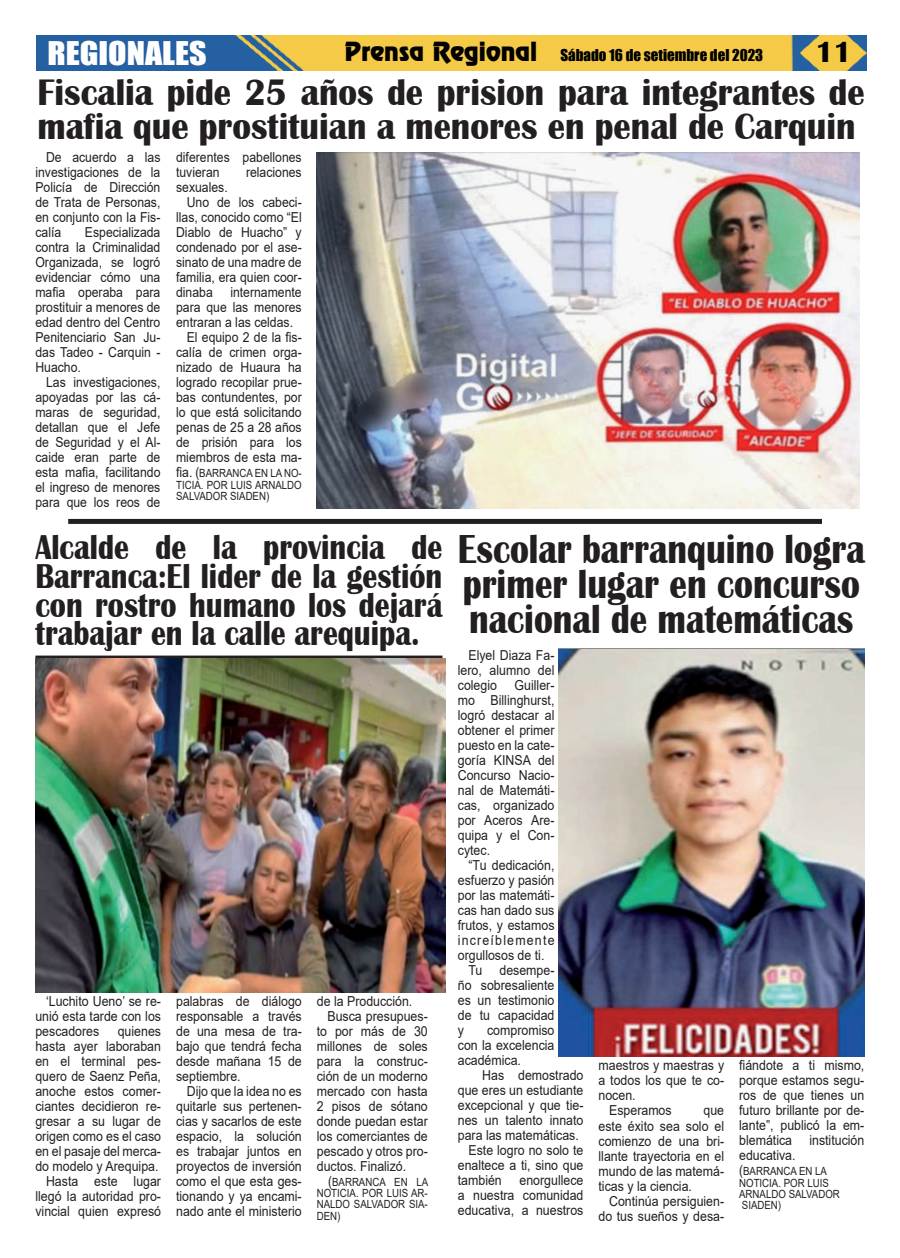
<style>
.page{position:relative;width:900px;height:1258px;background:#fff}
.page>*{position:absolute;margin:0;border:0;box-sizing:border-box;transform-origin:0 0}
.t1{font:700 41.62px/35px "Britannic";color:#231f20;text-align:justify;scale:.84 1}
.t2{font:700 38px/33.8px "Britannic";color:#231f20;scale:.91 1}
.t3{font:700 35.5px/28.8px "Britannic";color:#231f20;text-align:justify;scale:.84 1}
.t4{font:30px "Impact";color:#fff;scale:1.13 1}
.t5{font:700 30px "Britannic";color:#020000}
.t6{font:15px "Impact";color:#000}
.t7{font:13.75px/15px "Arial";color:#231f20;text-align:justify;scale:.9 1}
.t8{font:13.75px/15px "Arial";color:#231f20;text-align:justify;scale:.89 1}
.t9{font:13.75px "Arial";letter-spacing:.095em;color:#231f20;scale:.9 1}
.t10{font:11.25px/11.2px "Arial";color:#231f20;text-align:justify;scale:.86 1}
.s1{font-family:"Renfrew Normal";font-size:23.75px;color:#020000}
.s2{font-size:13.75px}
</style>
<div class="page">
<img style="left:37px;top:35px;width:830px;height:36px">
<img style="left:317px;top:152px;width:543px;height:356px">
<div style="left:68px;top:519px;width:754px;height:5px;background:#231f20"></div>
<img style="left:35px;top:658px;width:410px;height:334px">
<img style="left:558px;top:650px;width:306px;height:407px">
<h3 class="t4" style="left:47px;top:38px;width:143px">REGIONALES</h3>
<p class="t6" style="left:344px;top:47px;width:420px"><span class="s1">Prensa Regional</span> Sábado 16 de setiembre del 2023</p>
<h3 class="t5" style="left:815px;top:37px;width:38px">11</h3>
<h2 class="t2" style="left:37px;top:76px;width:911px">Fiscalia pide 25 años de prision para integrantes de mafia que prostituian a menores en penal de Carquin</h2>
<p class="t8" style="left:35px;top:150px;width:142px;text-indent:11px">De acuerdo a las investigaciones de la Policía de Dirección de Trata de Personas, en conjunto con la Fis&shy;calía</p>
<p class="t8" style="left:176px;top:150px;width:143px">diferentes pabellones tuvieran</p>
<p class="t8" style="left:246px;top:165px;width:64px">relaciones</p>
<p class="t8" style="left:176px;top:180px;width:60px">sexuales.</p>
<p class="t8" style="left:187px;top:195px;width:131px">Uno de los cabeci-</p>
<p class="t8" style="left:176px;top:210px;width:143px">llas, conocido como “El</p>
<p class="t8" style="left:176px;top:225px;width:143px">Diablo de Huacho” y</p>
<p class="t8" style="left:176px;top:240px;width:143px">condenado por el ase-</p>
<p class="t8" style="left:176px;top:255px;width:143px">sinato de una madre de</p>
<p class="t8" style="left:176px;top:270px;width:143px">familia, era quien coor-</p>
<p class="t8" style="left:176px;top:285px;width:43px">dinaba</p>
<p class="t8" style="left:230px;top:285px;width:82px">internamente</p>
<p class="t8" style="left:176px;top:300px;width:143px">para que las menores</p>
<p class="t8" style="left:176px;top:315px;width:133px">entraran a las celdas.</p>
<p class="t8" style="left:187px;top:330px;width:131px">El equipo 2 de la fis-</p>
<p class="t8" style="left:176px;top:345px;width:143px">calía de crimen orga-</p>
<p class="t8" style="left:176px;top:360px;width:143px">nizado de Huaura ha</p>
<p class="t8" style="left:176px;top:375px;width:143px">logrado recopilar prue-</p>
<p class="t8" style="left:176px;top:390px;width:143px">bas contundentes, por</p>
<p class="t8" style="left:176px;top:405px;width:143px">lo que está solicitando</p>
<p class="t8" style="left:176px;top:420px;width:143px">penas de 25 a 28 años</p>
<p class="t8" style="left:176px;top:435px;width:143px">de prisión para los</p>
<p class="t8" style="left:176px;top:450px;width:143px">miembros de esta ma-</p>
<p class="t10" style="left:176px;top:468px;width:148px"><span class="s2">fia. (</span>BARRANCA EN LA NO-TICIA. POR LUIS ARNALDO SALVADOR SIADEN)</p>
<h3 class="t3" style="left:35px;top:533px;width:486px">Alcalde de la provincia de Barranca:El lider de la gestión con rostro humano los dejará trabajar en la calle arequipa.</h3>
<p class="t8" style="left:35px;top:225px;width:142px;text-indent:50px">Especializada contra la Criminalidad Organizada, se logró evidenciar cómo una mafia operaba para prostituir a menores de edad dentro del Centro Penitenciario San Ju&shy;das Tadeo - Carquin - Huacho.</p>
<p class="t8" style="left:35px;top:375px;width:142px;text-indent:11px">Las investigaciones, apoyadas por las cá&shy;maras de seguridad, detallan que el Jefe de Seguridad y el Al&shy;caide eran parte de esta mafia, facilitando el ingreso de menores para que los reos de</p>
<h1 class="t1" style="left:458px;top:532px;width:486px">Escolar barranquino logra primer lugar en concurso nacional de matemáticas</h1>
<p class="t7" style="left:458px;top:647px;width:109px;text-indent:11px">Elyel Diaza Fa&shy;lero, alumno del colegio</p>
<p class="t7" style="left:458px;top:677px;width:109px;text-indent:57px">Guiller&shy;mo Billinghurst, logró destacar al obtener el primer puesto en la cate&shy;goría KINSA del Concurso Nacio&shy;nal de Matemáti&shy;cas, organizado por Aceros Are&shy;quipa y el Con&shy;cytec.</p>
<p class="t7" style="left:468px;top:857px;width:97px">“Tu dedicación,</p>
<p class="t7" style="left:458px;top:872px;width:109px">esfuerzo y pasión</p>
<p class="t7" style="left:458px;top:887px;width:109px">por las matemáti-</p>
<p class="t7" style="left:458px;top:902px;width:109px">cas han dado sus</p>
<p class="t7" style="left:458px;top:917px;width:109px">frutos, y estamos</p>
<p class="t9" style="left:458px;top:931px;width:109px">increíblemente</p>
<p class="t7" style="left:458px;top:947px;width:98px">orgullosos de ti.</p>
<p class="t7" style="left:468px;top:962px;width:97px">Tu desempe-</p>
<p class="t7" style="left:458px;top:977px;width:109px">ño sobresaliente</p>
<p class="t7" style="left:458px;top:992px;width:109px">es un testimonio</p>
<p class="t7" style="left:458px;top:1007px;width:109px">de tu capacidad</p>
<p class="t7" style="left:458px;top:1022px;width:8px">y</p>
<p class="t7" style="left:35px;top:993px;width:141px;text-indent:11px">‘Luchito Ueno’ se re&shy;unió esta tarde con los pescadores</p>
<p class="t7" style="left:317px;top:993px;width:108px">de la Producción.</p>
<p class="t7" style="left:327px;top:1008px;width:113px">Busca presupues-</p>
<p class="t7" style="left:317px;top:1023px;width:125px">to por más de 30</p>
<p class="t7" style="left:317px;top:1038px;width:125px">millones de soles</p>
<p class="t7" style="left:317px;top:1053px;width:125px">para la construc-</p>
<p class="t7" style="left:317px;top:1068px;width:125px">ción de un moderno</p>
<p class="t7" style="left:317px;top:1083px;width:125px">mercado con hasta</p>
<p class="t7" style="left:317px;top:1098px;width:125px">2 pisos de sótano</p>
<p class="t7" style="left:317px;top:1113px;width:125px">donde puedan estar</p>
<p class="t7" style="left:317px;top:1128px;width:125px">los comerciantes de</p>
<p class="t7" style="left:317px;top:1143px;width:125px">pescado y otros pro-</p>
<p class="t7" style="left:317px;top:1158px;width:101px">ductos. Finalizó.</p>
<p class="t10" style="left:317px;top:1176px;width:131px;text-indent:11px"><span class="s2">(</span>BARRANCA EN LA NOTICIA. POR LUIS AR-NALDO SALVADOR SIA-DEN)</p>
<p class="t7" style="left:176px;top:993px;width:141px">palabras de diálogo responsable a través de una mesa de tra&shy;bajo que tendrá fecha desde mañana 15 de septiembre.</p>
<p class="t7" style="left:176px;top:1083px;width:141px;text-indent:11px">Dijo que la idea no es quitarle sus pertenen&shy;cias y sacarlos de este espacio, la solución es trabajar juntos en proyectos de inversión como el que esta ges&shy;tionando y ya encami&shy;nado ante el ministerio</p>
<p class="t7" style="left:458px;top:1022px;width:109px;text-indent:29px">compromiso con la excelencia académica.</p>
<p class="t7" style="left:482px;top:1067px;width:114px">Has demostrado</p>
<p class="t7" style="left:458px;top:1082px;width:141px">que eres un estudiante</p>
<p class="t7" style="left:458px;top:1097px;width:141px">excepcional y que tie-</p>
<p class="t7" style="left:458px;top:1112px;width:141px">nes un talento innato</p>
<p class="t7" style="left:458px;top:1127px;width:136px">para las matemáticas.</p>
<p class="t7" style="left:468px;top:1142px;width:129px">Este logro no solo te</p>
<p class="t7" style="left:458px;top:1157px;width:141px">enaltece a ti, sino que</p>
<p class="t7" style="left:458px;top:1172px;width:50px">también</p>
<p class="t7" style="left:35px;top:1023px;width:141px;text-align:right">quienes<br>hasta ayer laboraban en el terminal pes&shy;quero de Saenz Peña, anoche estos comer&shy;ciantes decidieron re&shy;gresar a su lugar de origen como es el caso en el pasaje del merca&shy;do modelo y Arequipa.<br>Hasta este lugar llegó la autoridad pro&shy;vincial quien expresó</p>
<p class="t7" style="left:739px;top:1058px;width:141px">fiándote a ti mismo, porque estamos segu&shy;ros de que tienes un futuro brillante por de&shy;lante”, publicó la em&shy;blemática</p>
<p class="t7" style="left:599px;top:1058px;width:141px">maestros y maestras y</p>
<p class="t7" style="left:599px;top:1073px;width:141px">a todos los que te co-</p>
<p class="t7" style="left:599px;top:1088px;width:43px">nocen.</p>
<p class="t7" style="left:609px;top:1103px;width:71px">Esperamos</p>
<p class="t7" style="left:599px;top:1103px;width:141px;text-indent:105px">que este éxito sea solo el comienzo de una bri&shy;llante trayectoria en el mundo de las matemá&shy;ticas y la ciencia.</p>
<p class="t7" style="left:599px;top:1193px;width:141px;text-align:right">Continúa persiguien&shy;do tus sueños y desa-</p>
<p class="t7" style="left:809px;top:1133px;width:63px">institución</p>
<p class="t7" style="left:739px;top:1148px;width:64px">educativa.</p>
<p class="t10" style="left:739px;top:1166px;width:119px;text-align:left"><span class="s2">(</span>BARRANCA EN LA<br>NOTICIA. POR LUIS<br>ARNALDO SALVADOR<br>SIADEN)</p>
<p class="t7" style="left:458px;top:1172px;width:141px;text-indent:62px">enorgullece a nuestra comunidad educativa, a nuestros</p>
</div>
